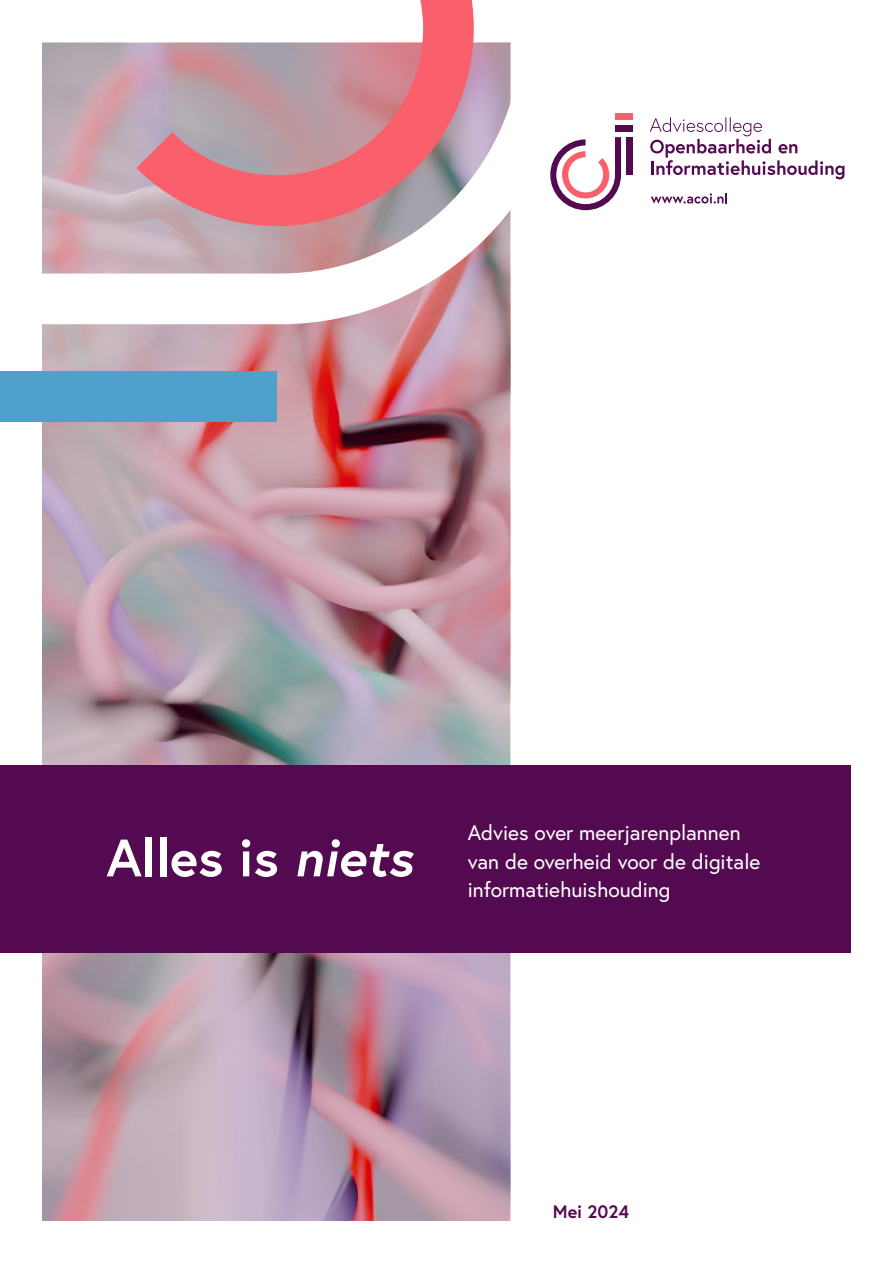
<style>
.page{position:relative;width:893px;height:1263px;background:#fff}
.page>*{position:absolute;margin:0;border:0;box-sizing:border-box;transform-origin:0 0}
.H1_-_Cover_1_regel{font:700 52.5px "Europa";color:#fff}
.P_-_Ondertitel{font:21px/28.5px "Europa";color:#fff}
.P_-_Cover{font:700 18px "Europa";color:#540a51}
.s1{font-style:italic}
</style>
<div class="page">
<img style="left:43px;top:324px;width:467px;height:896px">
<svg style="left:42px;top:42px;width:469px;height:282px"></svg>
<div style="left:0;top:372px;width:276px;height:50px;background:#4fa0ca"></div>
<svg style="left:136px;top:0;width:338px;height:226px"></svg>
<div style="left:0;top:765px;width:850px;height:187px;background:#540a51"></div>
<svg style="left:650px;top:117px;width:194px;height:62px"></svg>
<div style="left:627px;top:137px;width:6px;height:38px;background:#540a51"></div>
<div style="left:615px;top:125px;width:18px;height:6px;background:#540a51"></div>
<div style="left:615px;top:113px;width:18px;height:6px;background:#f9606c"></div>
<svg style="left:550px;top:137px;width:71px;height:73px"></svg>
<svg style="left:651px;top:193px;width:76px;height:11px"></svg>
<h1 class="H1_-_Cover_1_regel" style="left:106px;top:822px;width:308px">Alles is <span class="s1">niets</span></h1>
<p class="P_-_Ondertitel" style="left:468px;top:818px;width:294px">Advies over meerjarenplannen van de overheid voor de digitale informatiehuishouding</p>
<p class="P_-_Cover" style="left:553px;top:1199px;width:78px">Mei 2024</p>
</div>
